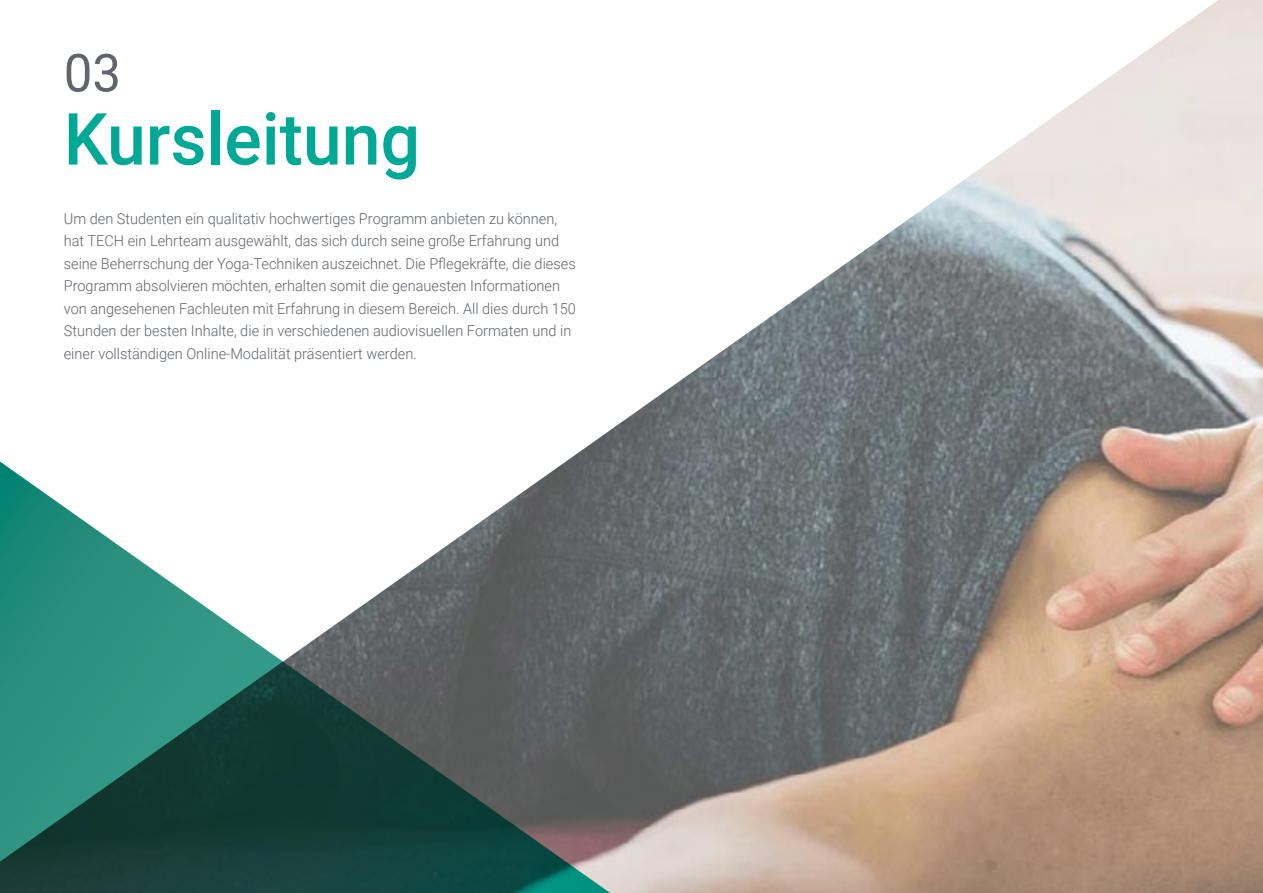
<style>
.page{position:relative;width:1263px;height:893px;background:#fff}
.page>*{position:absolute;margin:0;border:0;box-sizing:border-box;transform-origin:0 0}
.t1{font:500 72px "Roboto";color:#00a996}
.t2{font:52.5px "Roboto";color:#61646a}
.t3{font:300 15px/22.5px "Roboto";color:#61646a}
</style>
<div class="page">
<img style="left:588px;top:0;width:675px;height:893px">
<svg style="left:0;top:446px;width:640px;height:447px"></svg>
<h2 class="t2" style="left:64px;top:36px;width:59px">03</h2>
<h1 class="t1" style="left:64px;top:89px;width:358px">Kursleitung</h1>
<p class="t3" style="left:64px;top:207px;width:514px">Um den Studenten ein qualitativ hochwertiges Programm anbieten zu können, hat TECH ein Lehrteam ausgewählt, das sich durch seine große Erfahrung und seine Beherrschung der Yoga-Techniken auszeichnet. Die Pflegekräfte, die dieses Programm absolvieren möchten, erhalten somit die genauesten Informationen von angesehenen Fachleuten mit Erfahrung in diesem Bereich. All dies durch 150<br>Stunden der besten Inhalte, die in verschiedenen audiovisuellen Formaten und in einer vollständigen Online-Modalität präsentiert werden.</p>
</div>
